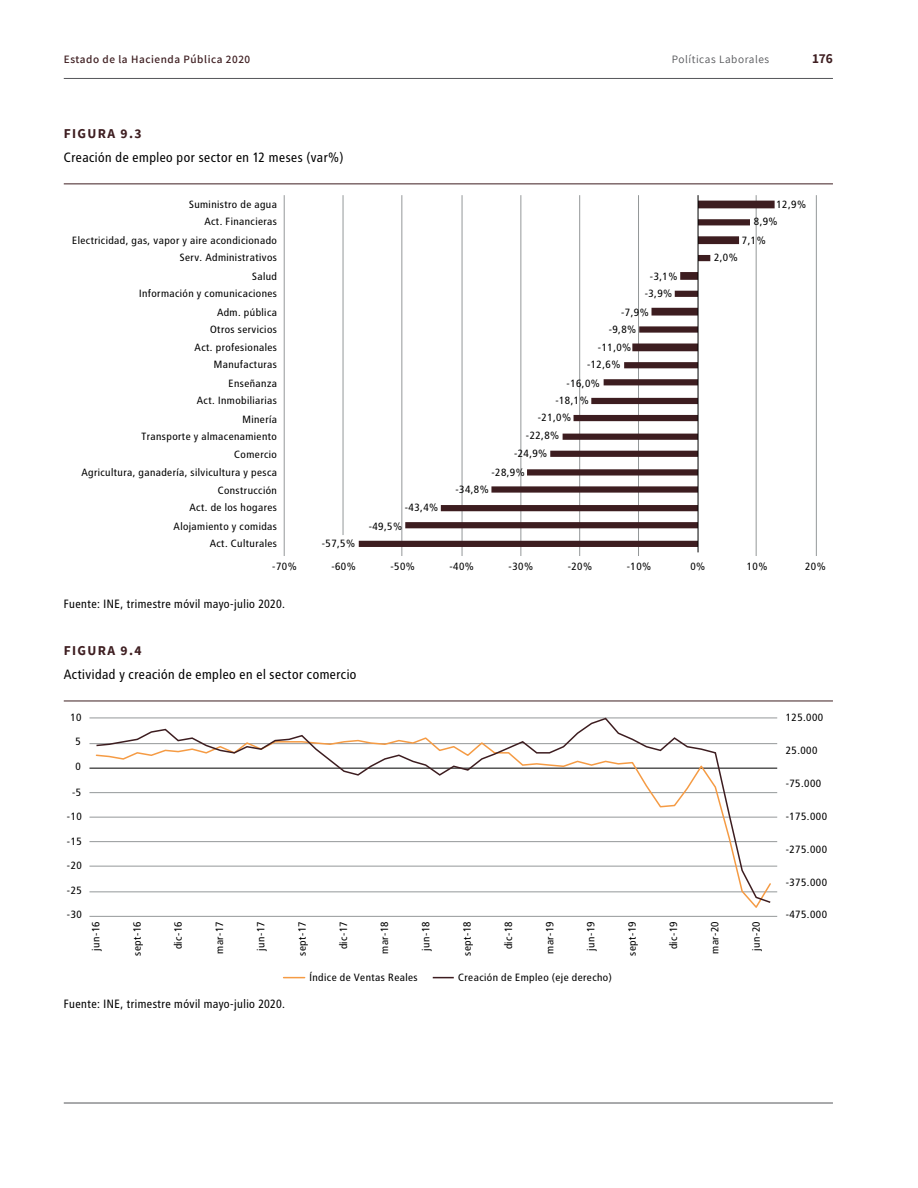
<style>
.page{position:relative;width:918px;height:1188px;background:#fff}
.page>*{position:absolute;margin:0;border:0;box-sizing:border-box;transform-origin:0 0}
.t1{font:13.5px "Transit Pro";color:#000}
.t2{font:700 13.5px "Source Sans Pro";letter-spacing:.1em;color:#3e1e21}
.t3{font:700 13.5px "Assistant";color:#3e1e21}
.t4{font:12px "Transit Pro";color:#000}
.t5{font:600 11.25px "Assistant";letter-spacing:.05em;color:#3e1e21}
.t6{font:11.25px "Assistant";letter-spacing:.05em;color:#545559}
.t7{font:10.5px "Transit Pro";color:#000;scale:1.06 1}
</style>
<div class="page">
<hr style="left:64px;top:78px;width:769px;height:1px;background:#545559">
<hr style="left:64px;top:1103px;width:769px;height:1px;background:#545559">
<hr style="left:64px;top:184px;width:769px;height:1px;background:#3e1e21">
<hr style="left:64px;top:701px;width:769px;height:1px;background:#3e1e21">
<hr style="left:284px;top:195px;width:1px;height:361px;background:#949899">
<hr style="left:343px;top:195px;width:1px;height:340px;background:#949899">
<hr style="left:402px;top:195px;width:1px;height:361px;background:#949899">
<hr style="left:462px;top:195px;width:1px;height:361px;background:#949899">
<hr style="left:521px;top:195px;width:1px;height:361px;background:#949899">
<hr style="left:579px;top:195px;width:1px;height:361px;background:#949899">
<hr style="left:638px;top:195px;width:1px;height:361px;background:#949899">
<hr style="left:756px;top:195px;width:1px;height:361px;background:#949899">
<hr style="left:816px;top:195px;width:1px;height:361px;background:#949899">
<svg style="left:359px;top:201px;width:416px;height:346px"></svg>
<hr style="left:698px;top:195px;width:1px;height:357px;background:#000">
<hr style="left:89px;top:916px;width:688px;height:1px;background:#949899">
<hr style="left:89px;top:892px;width:688px;height:1px;background:#949899">
<hr style="left:89px;top:866px;width:688px;height:1px;background:#949899">
<hr style="left:89px;top:841px;width:688px;height:1px;background:#949899">
<hr style="left:89px;top:817px;width:688px;height:1px;background:#949899">
<hr style="left:89px;top:792px;width:688px;height:1px;background:#949899">
<hr style="left:89px;top:743px;width:688px;height:1px;background:#949899">
<hr style="left:89px;top:718px;width:688px;height:1px;background:#949899">
<hr style="left:89px;top:768px;width:688px;height:1px;background:#000">
<svg style="left:95px;top:717px;width:677px;height:187px"></svg>
<svg style="left:284px;top:977px;width:21px;height:1px"></svg>
<svg style="left:433px;top:977px;width:21px;height:1px"></svg>
<p class="t5" style="left:64px;top:51px;width:188px">Estado de la Hacienda Pública 2020</p>
<p class="t6" style="left:672px;top:51px;width:99px">Políticas Laborales</p>
<p class="t3" style="left:812px;top:49px;width:22px">176</p>
<p class="t2" style="left:64px;top:124px;width:79px">FIGURA 9.3</p>
<p class="t1" style="left:64px;top:150px;width:282px">Creación de empleo por sector en 12 meses (var%)</p>
<p class="t7" style="left:189px;top:199px;width:85px">Suministro de agua</p>
<p class="t7" style="left:777px;top:199px;width:30px">12,9%</p>
<p class="t7" style="left:204px;top:216px;width:70px">Act. Financieras</p>
<p class="t7" style="left:754px;top:216px;width:24px">8,9%</p>
<p class="t7" style="left:72px;top:234px;width:195px">Electricidad, gas, vapor y aire acondicionado</p>
<p class="t7" style="left:742px;top:234px;width:24px">7,1%</p>
<p class="t7" style="left:180px;top:251px;width:94px">Serv. Administrativos</p>
<p class="t7" style="left:714px;top:251px;width:24px">2,0%</p>
<p class="t7" style="left:252px;top:270px;width:25px">Salud</p>
<p class="t7" style="left:650px;top:270px;width:28px">-3,1%</p>
<p class="t7" style="left:139px;top:287px;width:132px">Información y comunicaciones</p>
<p class="t7" style="left:645px;top:287px;width:28px">-3,9%</p>
<p class="t7" style="left:217px;top:306px;width:58px">Adm. pública</p>
<p class="t7" style="left:621px;top:306px;width:28px">-7,9%</p>
<p class="t7" style="left:210px;top:323px;width:65px">Otros servicios</p>
<p class="t7" style="left:609px;top:323px;width:28px">-9,8%</p>
<p class="t7" style="left:195px;top:342px;width:80px">Act. profesionales</p>
<p class="t7" style="left:598px;top:342px;width:33px">-11,0%</p>
<p class="t7" style="left:214px;top:359px;width:62px">Manufacturas</p>
<p class="t7" style="left:587px;top:359px;width:33px">-12,6%</p>
<p class="t7" style="left:229px;top:377px;width:48px">Enseñanza</p>
<p class="t7" style="left:567px;top:377px;width:33px">-16,0%</p>
<p class="t7" style="left:197px;top:394px;width:77px">Act. Inmobiliarias</p>
<p class="t7" style="left:555px;top:394px;width:33px">-18,1%</p>
<p class="t7" style="left:242px;top:413px;width:35px">Minería</p>
<p class="t7" style="left:538px;top:411px;width:33px">-21,0%</p>
<p class="t7" style="left:141px;top:430px;width:130px">Transporte y almacenamiento</p>
<p class="t7" style="left:526px;top:429px;width:33px">-22,8%</p>
<p class="t7" style="left:234px;top:449px;width:42px">Comercio</p>
<p class="t7" style="left:514px;top:447px;width:33px">-24,9%</p>
<p class="t7" style="left:81px;top:466px;width:186px">Agricultura, ganadería, silvicultura y pesca</p>
<p class="t7" style="left:491px;top:466px;width:33px">-28,9%</p>
<p class="t7" style="left:218px;top:484px;width:58px">Construcción</p>
<p class="t7" style="left:455px;top:483px;width:33px">-34,8%</p>
<p class="t7" style="left:190px;top:501px;width:84px">Act. de los hogares</p>
<p class="t7" style="left:405px;top:501px;width:33px">-43,4%</p>
<p class="t7" style="left:174px;top:520px;width:99px">Alojamiento y comidas</p>
<p class="t7" style="left:369px;top:520px;width:33px">-49,5%</p>
<p class="t7" style="left:210px;top:537px;width:65px">Act. Culturales</p>
<p class="t7" style="left:322px;top:537px;width:33px">-57,5%</p>
<p class="t7" style="left:272px;top:561px;width:25px">-70%</p>
<p class="t7" style="left:331px;top:561px;width:25px">-60%</p>
<p class="t7" style="left:390px;top:561px;width:25px">-50%</p>
<p class="t7" style="left:450px;top:561px;width:25px">-40%</p>
<p class="t7" style="left:509px;top:561px;width:25px">-30%</p>
<p class="t7" style="left:568px;top:561px;width:25px">-20%</p>
<p class="t7" style="left:627px;top:561px;width:25px">-10%</p>
<p class="t7" style="left:690px;top:561px;width:16px">0%</p>
<p class="t7" style="left:747px;top:561px;width:21px">10%</p>
<p class="t7" style="left:805px;top:561px;width:21px">20%</p>
<p class="t4" style="left:64px;top:597px;width:223px">Fuente: INE, trimestre móvil mayo-julio 2020.</p>
<p class="t2" style="left:64px;top:641px;width:79px">FIGURA 9.4</p>
<p class="t1" style="left:64px;top:667px;width:295px">Actividad y creación de empleo en el sector comercio</p>
<p class="t7" style="left:70px;top:711px;width:12px">10</p>
<p class="t7" style="left:75px;top:736px;width:7px">5</p>
<p class="t7" style="left:75px;top:760px;width:7px">0</p>
<p class="t7" style="left:72px;top:786px;width:11px">-5</p>
<p class="t7" style="left:67px;top:810px;width:16px">-10</p>
<p class="t7" style="left:67px;top:835px;width:16px">-15</p>
<p class="t7" style="left:67px;top:859px;width:16px">-20</p>
<p class="t7" style="left:67px;top:884px;width:16px">-25</p>
<p class="t7" style="left:67px;top:908px;width:16px">-30</p>
<p class="t7" style="left:90px;top:951px;width:30px;rotate:-90deg">jun-16</p>
<p class="t7" style="left:131px;top:956px;width:35px;rotate:-90deg">sept-16</p>
<p class="t7" style="left:172px;top:949px;width:29px;rotate:-90deg">dic-16</p>
<p class="t7" style="left:213px;top:954px;width:33px;rotate:-90deg">mar-17</p>
<p class="t7" style="left:255px;top:951px;width:30px;rotate:-90deg">jun-17</p>
<p class="t7" style="left:296px;top:956px;width:35px;rotate:-90deg">sept-17</p>
<p class="t7" style="left:337px;top:949px;width:29px;rotate:-90deg">dic-17</p>
<p class="t7" style="left:379px;top:954px;width:33px;rotate:-90deg">mar-18</p>
<p class="t7" style="left:420px;top:951px;width:30px;rotate:-90deg">jun-18</p>
<p class="t7" style="left:461px;top:956px;width:35px;rotate:-90deg">sept-18</p>
<p class="t7" style="left:502px;top:949px;width:29px;rotate:-90deg">dic-18</p>
<p class="t7" style="left:544px;top:954px;width:33px;rotate:-90deg">mar-19</p>
<p class="t7" style="left:585px;top:951px;width:30px;rotate:-90deg">jun-19</p>
<p class="t7" style="left:626px;top:956px;width:35px;rotate:-90deg">sept-19</p>
<p class="t7" style="left:667px;top:949px;width:29px;rotate:-90deg">dic-19</p>
<p class="t7" style="left:709px;top:954px;width:33px;rotate:-90deg">mar-20</p>
<p class="t7" style="left:750px;top:951px;width:30px;rotate:-90deg">jun-20</p>
<p class="t7" style="left:309px;top:971px;width:104px">Índice de Ventas Reales</p>
<p class="t7" style="left:458px;top:971px;width:147px">Creación de Empleo (eje derecho)</p>
<p class="t4" style="left:64px;top:997px;width:223px">Fuente: INE, trimestre móvil mayo-julio 2020.</p>
<p class="t7" style="left:786px;top:711px;width:37px">125.000</p>
<p class="t7" style="left:786px;top:744px;width:32px">25.000</p>
<p class="t7" style="left:786px;top:777px;width:35px">-75.000</p>
<p class="t7" style="left:786px;top:810px;width:41px">-175.000</p>
<p class="t7" style="left:786px;top:844px;width:41px">-275.000</p>
<p class="t7" style="left:786px;top:877px;width:41px">-375.000</p>
<p class="t7" style="left:786px;top:908px;width:41px">-475.000</p>
</div>
